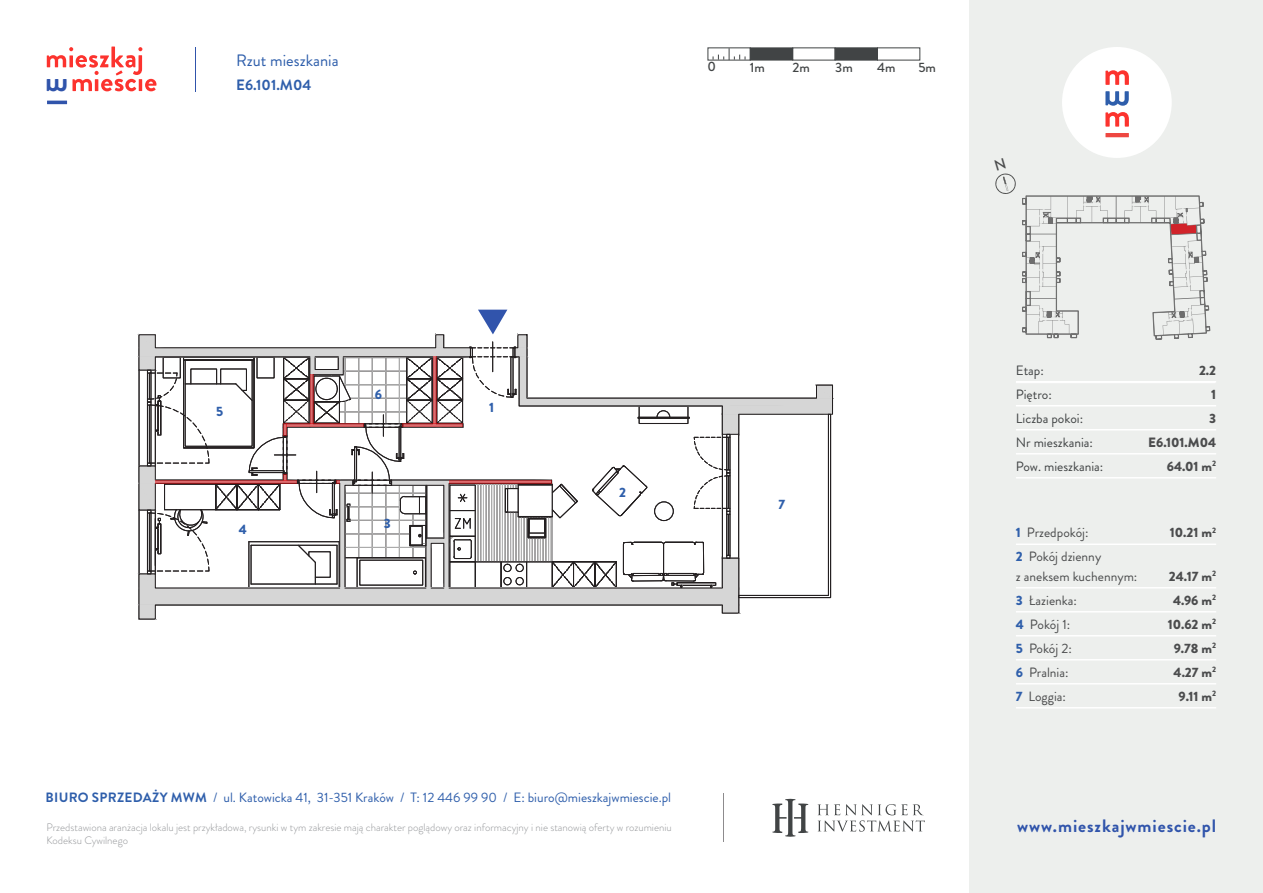
<style>
.page{position:relative;width:1263px;height:893px;background:#fff}
.page>*{position:absolute;margin:0;border:0;box-sizing:border-box;transform-origin:0 0}
.t1{font:700 18px "Brandon Grotesque";letter-spacing:.05em;color:#3054ab}
.t2{font:16.5px "Brandon Grotesque";color:#2e5eab}
.t3{font:700 15px "Brandon Grotesque";color:#2e5eab}
.t4{font:13.5px "Brandon Grotesque";color:#4b4c4d}
.t5{font:13.5px "Brandon Grotesque";color:#2e5eab}
.t6{font:900 13.5px "Brandon Grotesque";color:#4b4c4d}
.t7{font:13.5px "Brandon Grotesque";color:#414445}
.t8{font:500 13.5px "Brandon Grotesque";color:#414445}
.t9{font:900 13.5px "Brandon Grotesque";color:#2f5fab}
.t10{font:300 10.8px/12.9px "Brandon Grotesque";color:#939598}
.s1{font-weight:700}
.s2{font-weight:900;color:#2f5fab}
</style>
<div class="page">
<div style="left:970px;top:0;width:293px;height:893px;background:#edefed"></div>
<div style="left:1062px;top:47px;width:110px;height:111px;background:#fff;border-radius:50%"></div>
<svg style="left:1105px;top:112px;width:24px;height:15px"></svg>
<svg style="left:1105px;top:70px;width:24px;height:15px"></svg>
<svg style="left:1105px;top:91px;width:24px;height:15px"></svg>
<hr style="left:1105px;top:133px;width:24px;height:4px;background:#ee4741">
<hr style="left:1016px;top:381px;width:200px;height:1px;background:#fff">
<hr style="left:1016px;top:405px;width:200px;height:1px;background:#fff">
<hr style="left:1016px;top:429px;width:200px;height:1px;background:#fff">
<hr style="left:1016px;top:453px;width:200px;height:1px;background:#fff">
<hr style="left:1016px;top:477px;width:200px;height:1px;background:#fff">
<hr style="left:1016px;top:543px;width:200px;height:2px;background:#fff">
<hr style="left:1016px;top:587px;width:200px;height:1px;background:#fff">
<hr style="left:1016px;top:611px;width:200px;height:1px;background:#fff">
<hr style="left:1016px;top:635px;width:200px;height:1px;background:#fff">
<hr style="left:1016px;top:659px;width:200px;height:1px;background:#fff">
<hr style="left:1016px;top:683px;width:200px;height:1px;background:#fff">
<hr style="left:1016px;top:707px;width:200px;height:1px;background:#fff">
<hr style="left:1016px;top:382px;width:199px;height:1px;background:#fff">
<hr style="left:47px;top:101px;width:20px;height:3px;background:#3054ab">
<hr style="left:195px;top:47px;width:1px;height:44px;background:#3054ab">
<div style="left:750px;top:48px;width:43px;height:12px;background:#414445"></div>
<div style="left:835px;top:47px;width:43px;height:13px;background:#414445;border:1px solid #414445"></div>
<svg style="left:713px;top:48px;width:33px;height:12px"></svg>
<svg style="left:1022px;top:196px;width:188px;height:143px"></svg>
<svg style="left:772px;top:799px;width:36px;height:38px"></svg>
<svg style="left:817px;top:804px;width:108px;height:28px"></svg>
<hr style="left:723px;top:794px;width:1px;height:48px;background:#8d8b8d">
<svg style="left:138px;top:310px;width:696px;height:310px"></svg>
<hr style="left:449px;top:480px;width:102px;height:3px;background:#e70006">
<svg style="left:47px;top:47px;width:109px;height:45px"></svg>
<svg style="left:995px;top:173px;width:21px;height:21px"></svg>
<p class="t2" style="left:236px;top:49px;width:104px">Rzut mieszkania</p>
<p class="t3" style="left:236px;top:74px;width:77px">E6.101.M04</p>
<p class="t8" style="left:707px;top:57px;width:10px">0</p>
<p class="t8" style="left:750px;top:58px;width:17px">1m</p>
<p class="t8" style="left:792px;top:58px;width:19px">2m</p>
<p class="t8" style="left:835px;top:58px;width:19px">3m</p>
<p class="t8" style="left:877px;top:58px;width:20px">4m</p>
<p class="t8" style="left:918px;top:58px;width:19px">5m</p>
<p class="t9" style="left:216px;top:402px;width:9px">5</p>
<p class="t9" style="left:239px;top:520px;width:10px">4</p>
<p class="t9" style="left:375px;top:384px;width:9px">6</p>
<p class="t9" style="left:384px;top:513px;width:8px">3</p>
<p class="t9" style="left:489px;top:398px;width:7px">1</p>
<p class="t9" style="left:619px;top:483px;width:8px">2</p>
<p class="t5" style="left:46px;top:788px;width:627px"><span class="s1">BIURO SPRZEDAŻY MWM</span> / ul. Katowicka 41, 31-351 Kraków / T: 12 446 99 90 / E: biuro@mieszkajwmiescie.pl</p>
<p class="t10" style="left:47px;top:820px;width:627px">Przedstawiona aranżacja lokalu jest przykładowa, rysunki w tym zakresie mają charakter poglądowy oraz informacyjny i nie stanowią oferty w rozumieniu<br>Kodeksu Cywilnego</p>
<p class="t9" style="left:779px;top:495px;width:8px">7</p>
<p class="t7" style="left:1016px;top:361px;width:29px">Etap:</p>
<p class="t6" style="left:1199px;top:360px;width:19px">2.2</p>
<p class="t7" style="left:1016px;top:385px;width:37px">Piętro:</p>
<p class="t6" style="left:1211px;top:384px;width:7px">1</p>
<p class="t7" style="left:1016px;top:409px;width:69px">Liczba pokoi:</p>
<p class="t6" style="left:1209px;top:408px;width:8px">3</p>
<p class="t7" style="left:1016px;top:433px;width:79px">Nr mieszkania:</p>
<p class="t6" style="left:1148px;top:432px;width:70px">E6.101.M04</p>
<p class="t7" style="left:1016px;top:457px;width:89px">Pow. mieszkania:</p>
<p class="t6" style="left:1167px;top:456px;width:51px">64.01 m<sup>2</sup></p>
<p class="t4" style="left:1016px;top:523px;width:74px"><span class="s2">1</span> Przedpokój:</p>
<p class="t6" style="left:1170px;top:523px;width:48px">10.21 m<sup>2</sup></p>
<p class="t4" style="left:1016px;top:547px;width:87px"><span class="s2">2</span> Pokój dzienny</p>
<p class="t4" style="left:1016px;top:567px;width:123px">z aneksem kuchennym:</p>
<p class="t6" style="left:1169px;top:566px;width:49px">24.17 m<sup>2</sup></p>
<p class="t4" style="left:1016px;top:591px;width:63px"><span class="s2">3</span> Łazienka:</p>
<p class="t6" style="left:1173px;top:590px;width:45px">4.96 m<sup>2</sup></p>
<p class="t4" style="left:1016px;top:615px;width:56px"><span class="s2">4</span> Pokój 1:</p>
<p class="t6" style="left:1168px;top:614px;width:50px">10.62 m<sup>2</sup></p>
<p class="t4" style="left:1016px;top:639px;width:57px"><span class="s2">5</span> Pokój 2:</p>
<p class="t6" style="left:1174px;top:638px;width:44px">9.78 m<sup>2</sup></p>
<p class="t4" style="left:1016px;top:663px;width:54px"><span class="s2">6</span> Pralnia:</p>
<p class="t6" style="left:1173px;top:662px;width:44px">4.27 m<sup>2</sup></p>
<p class="t4" style="left:1016px;top:687px;width:52px"><span class="s2">7</span> Loggia:</p>
<p class="t6" style="left:1178px;top:686px;width:39px">9.11 m<sup>2</sup></p>
<p class="t1" style="left:1017px;top:813px;width:201px">www.mieszkajwmiescie.pl</p>
</div>
